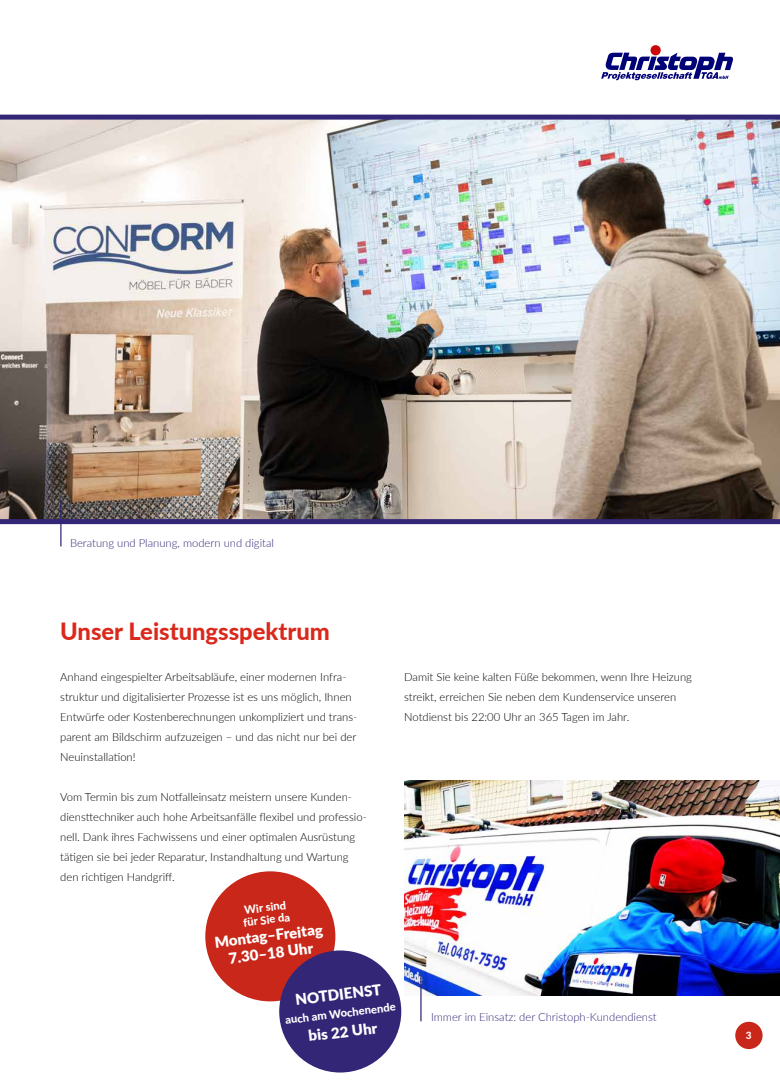
<style>
.page{position:relative;width:780px;height:1081px;background:#fff}
.page>*{position:absolute;margin:0;border:0;box-sizing:border-box;transform-origin:0 0}
.t1{font:800 23.75px "Lato";color:#da291c}
.t2{font:900 15px/17.5px "Lato";color:#fff;text-align:center}
.t3{font:300 11.25px/20px "Lato";color:#000}
.t4{font:300 11.25px "Lato";color:#342677}
.t5{font:800 11.25px/12.5px "Lato";color:#fff}
.t6{font:800 10px "Lato";color:#fff}
</style>
<div class="page">
<svg style="left:601px;top:45px;width:132px;height:35px"></svg>
<div style="left:735px;top:1022px;width:27px;height:27px;background:#c82719;border-radius:50%"></div>
<img style="left:404px;top:780px;width:376px;height:215px">
<img style="left:0;top:120px;width:780px;height:399px">
<div style="left:0;top:115px;width:780px;height:5px;background:#342677"></div>
<div style="left:0;top:519px;width:780px;height:5px;background:#342677"></div>
<hr style="left:420px;top:975px;width:1px;height:46px;background:#342677">
<hr style="left:60px;top:500px;width:1px;height:46px;background:#342677">
<div style="left:205px;top:871px;width:130px;height:130px;background:#c82719;border-radius:50%"></div>
<div style="left:279px;top:950px;width:122px;height:122px;background:#342677;border-radius:50%"></div>
<p class="t4" style="left:70px;top:535px;width:205px">Beratung und Planung, modern und digital</p>
<h1 class="t1" style="left:60px;top:613px;width:271px">Unser Leistungsspektrum</h1>
<p class="t3" style="left:60px;top:666px;width:298px">Anhand eingespielter Arbeitsabläufe, einer modernen Infra&shy;struktur und digitalisierter Prozesse ist es uns möglich, Ihnen Entwürfe oder Kostenberechnungen unkompliziert und trans&shy;parent am Bildschirm aufzuzeigen – und das nicht nur bei der Neuinstallation!</p>
<p class="t3" style="left:60px;top:786px;width:308px">Vom Termin bis zum Notfalleinsatz meistern unsere Kunden&shy;diensttechniker auch hohe Arbeitsanfälle flexibel und professio&shy;nell. Dank ihres Fachwissens und einer optimalen Ausrüstung tätigen sie bei jeder Reparatur, Instandhaltung und Wartung den richtigen Handgriff.</p>
<p class="t5" style="left:241px;top:903px;width:49px;rotate:-7deg">Wir sind für Sie da</p>
<h2 class="t2" style="left:213px;top:933px;width:110px;rotate:-7deg">Montag–Freitag<br>7.30–18 Uhr</h2>
<h2 class="t2" style="left:294px;top:990px;width:88px;rotate:-7deg">NOTDIENST</h2>
<p class="t5" style="left:284px;top:1013px;width:113px;rotate:-7deg">auch am Wochenende</p>
<h2 class="t2" style="left:307px;top:1026px;width:71px;rotate:-7deg">bis 22 Uhr</h2>
<p class="t3" style="left:404px;top:666px;width:289px">Damit Sie keine kalten Füße bekommen, wenn Ihre Heizung streikt, erreichen Sie neben dem Kundenservice unseren<br>Notdienst bis 22:00 Uhr an 365 Tagen im Jahr.</p>
<p class="t4" style="left:431px;top:1009px;width:227px">Immer im Einsatz: der Christoph-Kundendienst</p>
<p class="t6" style="left:745px;top:1028px;width:7px">3</p>
</div>
